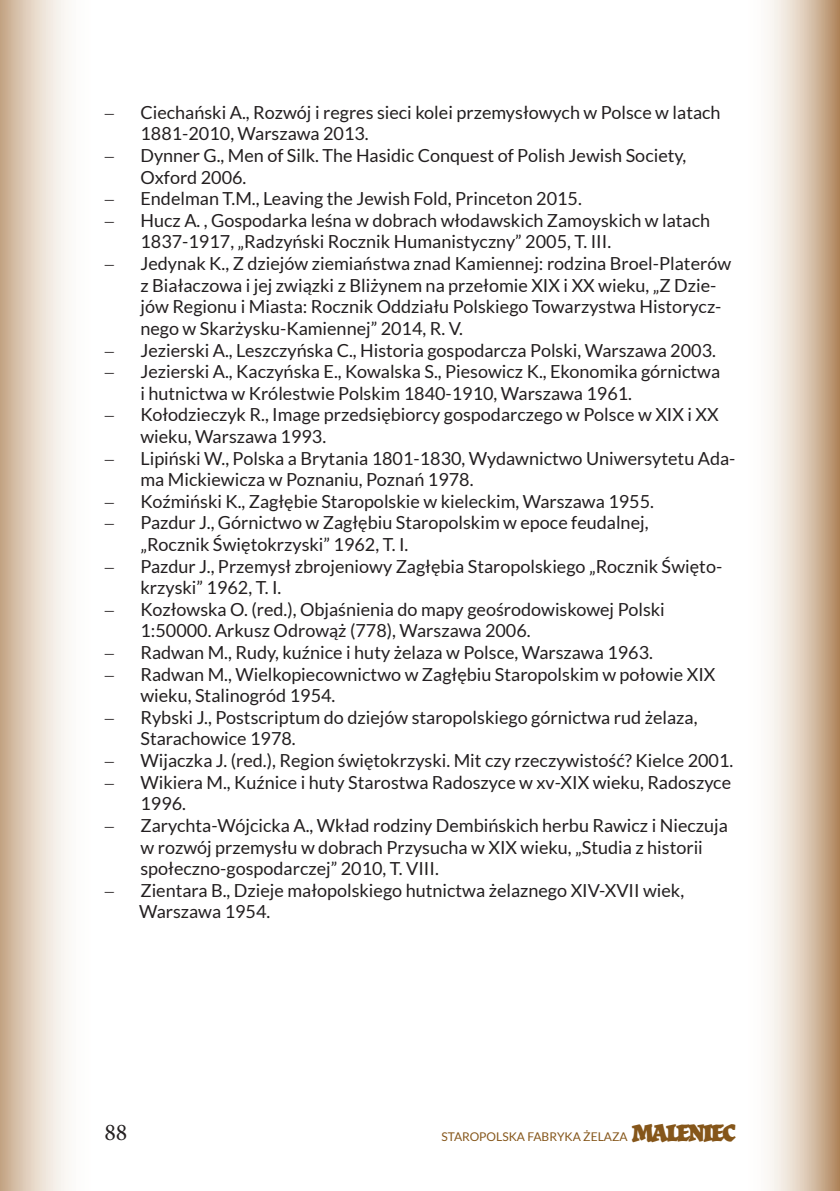
<style>
.page{position:relative;width:840px;height:1191px;background:#fff}
.page>*{position:absolute;margin:0;border:0;box-sizing:border-box;transform-origin:0 0}
.t1{font:24px "Minion Pro";color:#231f20}
.t2{font:18px/21.6px "Lato";color:#231f20}
.t3{font:12px "Lato";color:#85561a}
.s1{font-family:"Herb";font-weight:700;font-size:24px}
</style>
<div class="page">
<svg style="left:768px;top:0;width:71px;height:1191px;background:#dcc8b5"></svg>
<svg style="left:0;top:0;width:68px;height:1191px;background:#e2d2c2"></svg>
<hr style="left:839px;top:0;width:1px;height:1191px;background:#ac8156">
<p class="t2" style="left:140px;top:101px;width:581px">Ciechański A., Rozwój i regres sieci kolei przemysłowych w Polsce w latach<br>1881-2010, Warszawa 2013.</p>
<p class="t2" style="left:140px;top:145px;width:547px">Dynner G., Men of Silk. The Hasidic Conquest of Polish Jewish Society,<br>Oxford 2006.</p>
<p class="t2" style="left:140px;top:188px;width:442px">Endelman T.M., Leaving the Jewish Fold, Princeton 2015.</p>
<p class="t2" style="left:140px;top:209px;width:571px">Hucz A. , Gospodarka leśna w dobrach włodawskich Zamoyskich w latach<br>1837-1917, „Radzyński Rocznik Humanistyczny” 2005, T. III.</p>
<p class="t2" style="left:140px;top:253px;width:592px">Jedynak K., Z dziejów ziemiaństwa znad Kamiennej: rodzina Broel-Platerów z Białaczowa i jej związki z Bliżynem na przełomie XIX i XX wieku, „Z Dzie&shy;jów Regionu i Miasta: Rocznik Oddziału Polskiego Towarzystwa Historycz&shy;nego w Skarżysku-Kamiennej” 2014, R. V.</p>
<p class="t2" style="left:140px;top:339px;width:576px">Jezierski A., Leszczyńska C., Historia gospodarcza Polski, Warszawa 2003.</p>
<p class="t2" style="left:140px;top:361px;width:581px">Jezierski A., Kaczyńska E., Kowalska S., Piesowicz K., Ekonomika górnictwa i hutnictwa w Królestwie Polskim 1840-1910, Warszawa 1961.</p>
<p class="t2" style="left:140px;top:404px;width:579px">Kołodzieczyk R., Image przedsiębiorcy gospodarczego w Polsce w XIX i XX wieku, Warszawa 1993.</p>
<p class="t2" style="left:140px;top:447px;width:596px">Lipiński W., Polska a Brytania 1801-1830, Wydawnictwo Uniwersytetu Ada&shy;ma Mickiewicza w Poznaniu, Poznań 1978.</p>
<p class="t2" style="left:140px;top:490px;width:514px">Koźmiński K., Zagłębie Staropolskie w kieleckim, Warszawa 1955.</p>
<p class="t2" style="left:140px;top:512px;width:509px">Pazdur J., Górnictwo w Zagłębiu Staropolskim w epoce feudalnej, „Rocznik Świętokrzyski” 1962, T. I.</p>
<p class="t2" style="left:140px;top:555px;width:583px">Pazdur J., Przemysł zbrojeniowy Zagłębia Staropolskiego „Rocznik Święto&shy;krzyski” 1962, T. I.</p>
<p class="t2" style="left:140px;top:598px;width:525px">Kozłowska O. (red.), Objaśnienia do mapy geośrodowiskowej Polski<br>1:50000. Arkusz Odrowąż (778), Warszawa 2006.</p>
<p class="t2" style="left:140px;top:641px;width:513px">Radwan M., Rudy, kuźnice i huty żelaza w Polsce, Warszawa 1963.</p>
<p class="t2" style="left:140px;top:663px;width:576px">Radwan M., Wielkopiecownictwo w Zagłębiu Staropolskim w połowie XIX wieku, Stalinogród 1954.</p>
<p class="t2" style="left:140px;top:706px;width:558px">Rybski J., Postscriptum do dziejów staropolskiego górnictwa rud żelaza,<br>Starachowice 1978.</p>
<p class="t2" style="left:140px;top:749px;width:594px">Wijaczka J. (red.), Region świętokrzyski. Mit czy rzeczywistość? Kielce 2001.</p>
<p class="t2" style="left:140px;top:771px;width:592px">Wikiera M., Kuźnice i huty Starostwa Radoszyce w xv-XIX wieku, Radoszyce<br>1996.</p>
<p class="t2" style="left:140px;top:814px;width:588px">Zarychta-Wójcicka A., Wkład rodziny Dembińskich herbu Rawicz i Nieczuja w rozwój przemysłu w dobrach Przysucha w XIX wieku, „Studia z historii społeczno-gospodarczej” 2010, T. VIII.</p>
<p class="t2" style="left:140px;top:879px;width:545px">Zientara B., Dzieje małopolskiego hutnictwa żelaznego XIV-XVII wiek,</p>
<p class="t2" style="left:139px;top:901px;width:133px">Warszawa 1954.</p>
<h1 class="t1" style="left:104px;top:1116px;width:25px">88</h1>
<p class="t3" style="left:441px;top:1130px;width:295px">STAROPOLSKA FABRYKA ŻELAZA <span class="s1">MALENIEC</span></p>
</div>
